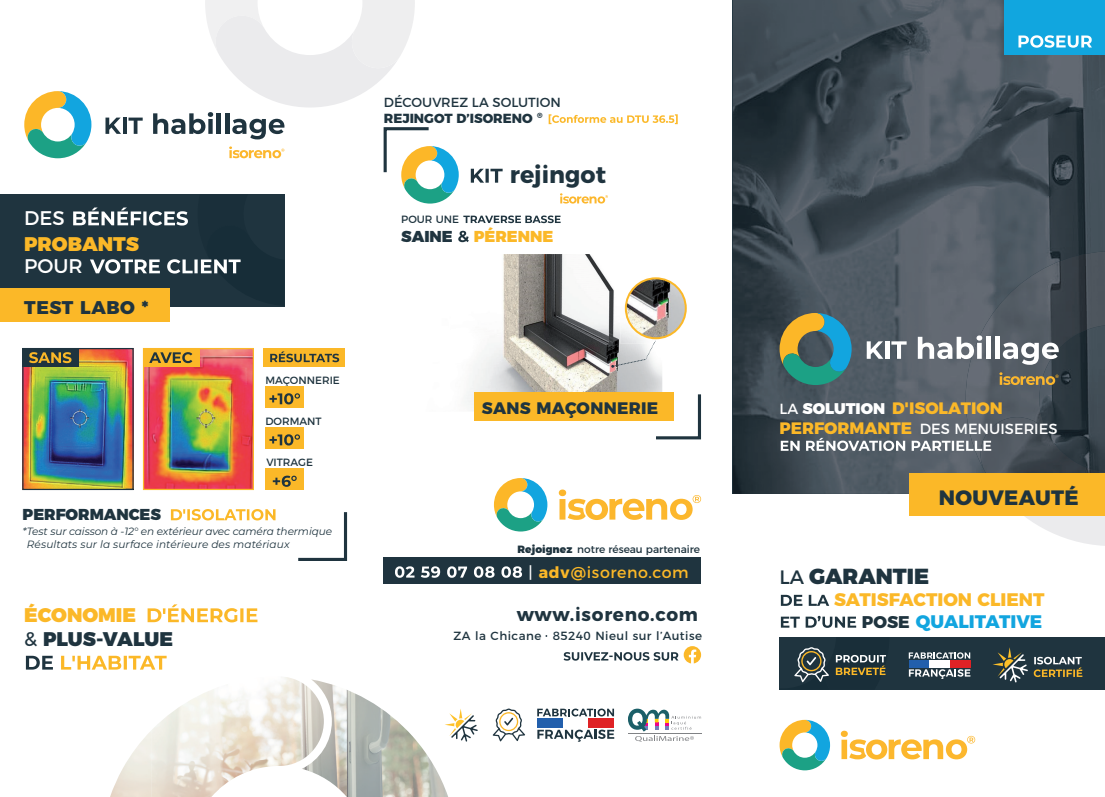
<style>
.page{position:relative;width:1105px;height:797px;background:#fff}
.page>*{position:absolute;margin:0;border:0;box-sizing:border-box;transform-origin:0 0}
.t1{font:700 23.62px "Montserrat";color:#1f343f}
.t2{font:900 21.75px "Montserrat";color:#1f343f}
.t3{font:800 20.75px "Montserrat";letter-spacing:.02em;color:#1f343f}
.t4{font:900 19.75px/23.8px "Montserrat";color:#1f343f}
.t5{font:900 19.75px "Montserrat";color:#fbb828}
.t6{font:19.75px "Montserrat";color:#fff}
.t7{font:700 18.38px "Montserrat";letter-spacing:.04em;color:#1f343f}
.t8{font:800 18.38px "Montserrat";letter-spacing:.03em;color:#1f343f}
.t9{font:800 18.12px/21.8px "Montserrat";color:#fbb828;text-align:right}
.t10{font:800 16.62px "Montserrat";color:#fbb828}
.t11{font:800 16.62px "Montserrat";letter-spacing:.02em;color:#1f343f}
.t12{font:900 15.75px "Montserrat";color:#1f343f}
.t13{font:15.75px "Montserrat";letter-spacing:.04em;color:#fbb828}
.t14{font:900 15.75px "Montserrat";color:#fbb828}
.t15{font:14.62px "Montserrat";color:#fff}
.t16{font:13.12px/15.8px "Montserrat";color:#1f343f}
.t17{font:11.88px "Montserrat";letter-spacing:.04em;color:#1f343f}
.t18{font:italic 10.5px/12.6px "Montserrat";letter-spacing:-.01em;color:#1f343f}
.t19{font:10.5px "Montserrat";color:#1f343f}
.s1{color:#fbb828}
.s2{font-weight:400}
.s3{font-weight:800}
.s4{font-weight:900}
.s5{color:#fff}
.s6{font-weight:700}
.s7{font-weight:400;font-size:14.62px;color:#fff}
.s8{font-weight:900;font-size:15.5px;color:#fff}
.s9{font-weight:800;font-size:16.62px;color:#fbb828}
.s10{font-weight:400;font-size:19.38px}
.s11{font-size:17px;color:#1f343f}
.s12{color:#12a5df}
</style>
<div class="page">
<img style="left:733px;top:0;width:372px;height:494px">
<svg style="left:779px;top:719px;width:51px;height:51px"></svg>
<svg style="left:841px;top:730px;width:134px;height:29px"></svg>
<img style="left:966px;top:251px;width:139px;height:220px">
<svg style="left:1025px;top:516px;width:80px;height:30px"></svg>
<img style="left:975px;top:417px;width:130px;height:56px">
<svg style="left:684px;top:646px;width:17px;height:17px"></svg>
<svg style="left:564px;top:652px;width:114px;height:8px"></svg>
<svg style="left:148px;top:604px;width:109px;height:18px"></svg>
<svg style="left:26px;top:655px;width:27px;height:14px"></svg>
<svg style="left:61px;top:655px;width:106px;height:14px"></svg>
<img style="left:152px;top:683px;width:129px;height:47px">
<img style="left:281px;top:677px;width:21px;height:89px">
<img style="left:110px;top:730px;width:42px;height:67px">
<img style="left:151px;top:760px;width:130px;height:37px">
<img style="left:302px;top:679px;width:111px;height:118px">
<img style="left:413px;top:737px;width:35px;height:60px">
<div style="left:537px;top:718px;width:26px;height:9px;background:#225fac"></div>
<div style="left:588px;top:718px;width:26px;height:9px;background:#df2225"></div>
<svg style="left:537px;top:708px;width:77px;height:8px"></svg>
<svg style="left:537px;top:729px;width:77px;height:12px"></svg>
<svg style="left:493px;top:708px;width:32px;height:33px"></svg>
<svg style="left:445px;top:709px;width:33px;height:32px"></svg>
<svg style="left:628px;top:708px;width:73px;height:33px"></svg>
<svg style="left:781px;top:438px;width:210px;height:13px"></svg>
<svg style="left:781px;top:595px;width:48px;height:11px"></svg>
<svg style="left:781px;top:616px;width:75px;height:12px"></svg>
<div style="left:909px;top:473px;width:196px;height:43px;background:#fbb828"></div>
<svg style="left:494px;top:478px;width:53px;height:53px"></svg>
<svg style="left:559px;top:489px;width:142px;height:31px"></svg>
<div style="left:384px;top:557px;width:317px;height:27px;background:#1f343f"></div>
<svg style="left:395px;top:566px;width:127px;height:12px"></svg>
<div style="left:0;top:194px;width:285px;height:112px;background:#1f343f"></div>
<div style="left:0;top:288px;width:170px;height:34px;background:#fbb828"></div>
<img style="left:145px;top:350px;width:107px;height:138px">
<div style="left:143px;top:348px;width:111px;height:142px;border:1px solid #fbb828"></div>
<img style="left:24px;top:350px;width:108px;height:138px">
<div style="left:22px;top:348px;width:112px;height:142px;border:1px solid #1f343f"></div>
<div style="left:22px;top:348px;width:57px;height:18px;background:#1f343f"></div>
<svg style="left:29px;top:352px;width:43px;height:11px"></svg>
<div style="left:143px;top:348px;width:56px;height:18px;background:#fbb828"></div>
<svg style="left:149px;top:352px;width:43px;height:11px"></svg>
<svg style="left:171px;top:509px;width:104px;height:11px"></svg>
<svg style="left:298px;top:512px;width:50px;height:49px"></svg>
<img style="left:465px;top:306px;width:197px;height:105px">
<img style="left:620px;top:287px;width:67px;height:57px">
<svg style="left:611px;top:341px;width:45px;height:27px"></svg>
<img style="left:626px;top:278px;width:60px;height:60px;border-radius:30px">
<div style="left:625px;top:277px;width:62px;height:62px;border:2px solid #fbb828;border-radius:50%"></div>
<div style="left:474px;top:392px;width:200px;height:28px;background:#fbb828"></div>
<svg style="left:653px;top:391px;width:48px;height:49px"></svg>
<div style="left:265px;top:468px;width:39px;height:22px;background:#fbb828"></div>
<svg style="left:273px;top:475px;width:24px;height:12px"></svg>
<div style="left:265px;top:427px;width:39px;height:22px;background:#fbb828"></div>
<svg style="left:269px;top:434px;width:31px;height:11px"></svg>
<div style="left:265px;top:386px;width:39px;height:22px;background:#fbb828"></div>
<svg style="left:269px;top:393px;width:31px;height:11px"></svg>
<div style="left:264px;top:348px;width:81px;height:18px;background:#fbb828"></div>
<svg style="left:270px;top:351px;width:69px;height:11px"></svg>
<svg style="left:779px;top:313px;width:73px;height:72px"></svg>
<svg style="left:867px;top:341px;width:16px;height:18px"></svg>
<hr style="left:885px;top:341px;width:4px;height:18px;background:#fff">
<svg style="left:891px;top:341px;width:16px;height:18px"></svg>
<svg style="left:918px;top:335px;width:64px;height:24px"></svg>
<div style="left:986px;top:337px;width:5px;height:22px;background:#fff"></div>
<hr style="left:995px;top:337px;width:4px;height:22px;background:#fff">
<svg style="left:1003px;top:342px;width:56px;height:23px"></svg>
<svg style="left:999px;top:372px;width:60px;height:13px"></svg>
<div style="left:1004px;top:0;width:101px;height:55px;background:#11a6df"></div>
<svg style="left:1018px;top:35px;width:74px;height:13px"></svg>
<div style="left:779px;top:637px;width:326px;height:52px;background:#1f343f"></div>
<svg style="left:794px;top:647px;width:92px;height:36px"></svg>
<svg style="left:1034px;top:657px;width:48px;height:20px"></svg>
<svg style="left:993px;top:647px;width:35px;height:35px"></svg>
<div style="left:909px;top:660px;width:20px;height:7px;background:#225fac"></div>
<div style="left:929px;top:660px;width:21px;height:7px;background:#fff"></div>
<div style="left:950px;top:660px;width:20px;height:7px;background:#df2225"></div>
<svg style="left:909px;top:652px;width:61px;height:6px"></svg>
<svg style="left:909px;top:669px;width:61px;height:10px"></svg>
<svg style="left:24px;top:0;width:654px;height:306px"></svg>
<h3 class="t6" style="left:24px;top:202px;width:42px">DES</h3>
<h3 class="t5" style="left:24px;top:227px;width:116px">PROBANTS</h3>
<h3 class="t6" style="left:24px;top:250px;width:60px">POUR</h3>
<h3 class="t8" style="left:24px;top:292px;width:126px">TEST LABO *</h3>
<p class="t19" style="left:265px;top:372px;width:76px">MAÇONNERIE</p>
<p class="t19" style="left:265px;top:413px;width:58px">DORMANT</p>
<p class="t19" style="left:266px;top:454px;width:48px">VITRAGE</p>
<h3 class="t12" style="left:23px;top:501px;width:140px">PERFORMANCES</h3>
<p class="t18" style="left:27px;top:525px;width:307px;text-indent:-4px">*Test sur caisson à -12° en extérieur avec caméra thermique<br>Résultats sur la surface intérieure des matériaux</p>
<h3 class="t4" style="left:24px;top:601px;width:150px"><span class="s1">ÉCONOMIE<br></span><span class="s2">&amp;</span> PLUS-VALUE</h3>
<p class="t16" style="left:384px;top:93px;width:178px">DÉCOUVREZ LA SOLUTION<br><span class="s3">REJINGOT D’ISORENO</span> <sup>®</sup></p>
<h1 class="t1" style="left:510px;top:155px;width:98px">rejingot</h1>
<p class="t19" style="left:401px;top:211px;width:59px">POUR UNE</p>
<h3 class="t12" style="left:401px;top:223px;width:53px">SAINE</h3>
<h3 class="t14" style="left:474px;top:223px;width:81px">PÉRENNE</h3>
<h3 class="t11" style="left:482px;top:394px;width:178px">SANS MAÇONNERIE</h3>
<p class="t19" style="left:518px;top:540px;width:184px"><span class="s4">Rejoignez</span> notre réseau partenaire</p>
<h3 class="t13" style="left:528px;top:559px;width:162px"><span class="s5">|</span> <span class="s6">adv</span>@isoreno.com</h3>
<h3 class="t7" style="left:517px;top:599px;width:183px">www.isoreno.com</h3>
<p class="t17" style="left:454px;top:626px;width:250px">ZA la Chicane 85240 Nieul sur l’Autise</p>
<h3 class="t10" style="left:779px;top:394px;width:225px"><span class="s7">LA</span> <span class="s8">SOLUTION</span> D'ISOLATION</h3>
<h3 class="t15" style="left:779px;top:416px;width:279px"><span class="s9">PERFORMANTE</span> DES MENUISERIES</h3>
<h3 class="t3" style="left:939px;top:480px;width:142px">NOUVEAUTÉ</h3>
<h2 class="t2" style="left:779px;top:558px;width:151px"><span class="s10">LA</span> GARANTIE</h2>
<h3 class="t9" style="left:834px;top:587px;width:212px">SATISFACTION CLIENT<br><span class="s11">POSE</span> <span class="s12">QUALITATIVE</span></h3>
</div>
